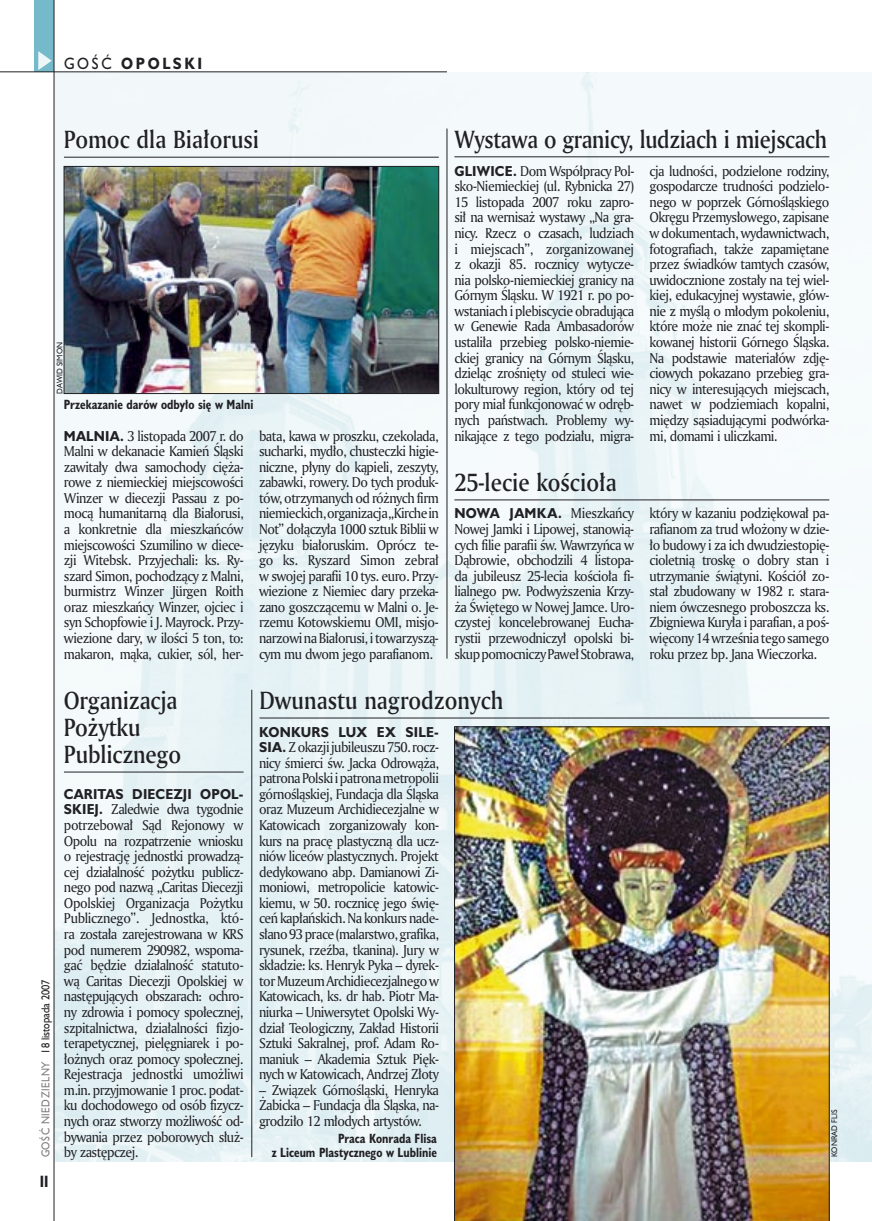
<style>
.page{position:relative;width:872px;height:1221px;background:#fff}
.page>*{position:absolute;margin:0;border:0;box-sizing:border-box;transform-origin:0 0}
._05d_tytyl_Kronika_AmMd_16_pt{font:24px/27px "Amerigo Md PL";letter-spacing:-.01em;color:#212125;scale:.9 1}
._05d_tytyl_Kronika_AmMd_16_pt-2{font:24px "Amerigo Md PL";letter-spacing:-.01em;color:#212125;scale:.88 1}
._15a_temat_lewo{font:700 15px "Humanst 521 PL";letter-spacing:.2em;color:#212125;scale:.9 1}
._16_pagina_lewa{font:700 15px "Humanst 521 Cn PL";color:#212125;scale:.94 1}
._03_body_bez_akapitu{font:13.8px/15.6px "Amerigo PL";letter-spacing:-.04em;color:#212125;text-align:justify;scale:.94 1}
._03_body_bez_akapitu-2{font:700 13.2px "Humanst 521 PL";letter-spacing:.02em;color:#212125;scale:.94 1}
._09_podpis_zdjecia_HuCnB{font:700 12.3px/14.4px "Humanst 521 Cn PL";color:#212125;text-align:right;scale:.94 1}
._18_data_lewa{font:10.5px "Humanst 521 PL";color:#212125;scale:.9 1}
._18a_data_lewa_GOSC{font:10.5px "Humanst 521 PL";letter-spacing:.05em;color:#7f7f83;scale:.9 1}
._09a_autor_zdjecia_Hu_5_pt{font:7.5px "Humanst 521 PL";color:#212125;scale:.94 1}
.s1{font-weight:400}
.s2{font-family:"Humanst 521 PL";font-weight:700;font-size:13.2px}
.s3{font-family:"Amerigo PL";font-weight:400;font-size:13.8px}
</style>
<div class="page">
<div style="left:35px;top:0;width:19px;height:72px;background:#75baca"></div>
<svg style="left:38px;top:51px;width:14px;height:19px"></svg>
<img style="left:55px;top:72px;width:817px;height:1089px">
<hr style="left:0;top:72px;width:447px;height:1px;background:#212125">
<hr style="left:54px;top:0;width:1px;height:1220px;background:#212125">
<hr style="left:64px;top:157px;width:375px;height:1px;background:#212125">
<hr style="left:447px;top:129px;width:1px;height:529px;background:#212125">
<img style="left:66px;top:168px;width:371px;height:224px">
<div style="left:64px;top:166px;width:375px;height:228px;border:1px solid #212125"></div>
<hr style="left:454px;top:156px;width:375px;height:1px;background:#212125">
<hr style="left:454px;top:499px;width:375px;height:1px;background:#212125">
<hr style="left:259px;top:717px;width:570px;height:1px;background:#212125">
<img style="left:454px;top:726px;width:375px;height:494px">
<hr style="left:64px;top:771px;width:179px;height:1px;background:#212125">
<hr style="left:251px;top:689px;width:1px;height:467px;background:#212125">
<p class="_15a_temat_lewo" style="left:64px;top:53px;width:155px"><span class="s1">GOŚĆ</span> OPOLSKI</p>
<p class="_05d_tytyl_Kronika_AmMd_16_pt" style="left:64px;top:125px;width:218px">Pomoc dla Białorusi</p>
<p class="_09a_autor_zdjecia_Hu_5_pt" style="left:55px;top:393px;width:56px;rotate:-90deg">DAWID SIMON</p>
<p class="_09_podpis_zdjecia_HuCnB" style="left:64px;top:397px;width:203px">Przekazanie darów odbyło się w Malni</p>
<p class="_03_body_bez_akapitu" style="left:64px;top:427px;width:193px"><span class="s2">MALNIA.</span> 3 listopada 2007 r. do Malni w dekanacie Kamień Śląski zawitały dwa samochody cięża&shy;rowe z niemieckiej miejscowości Winzer w diecezji Passau z po&shy;mocą humanitarną dla Białorusi, a konkretnie dla mieszkańców miejscowości Szumilino w diece&shy;zji Witebsk. Przyjechali: ks. Ry&shy;szard Simon, pochodzący z Malni, burmistrz Winzer Jürgen Roith oraz mieszkańcy Winzer, ojciec i syn Schopfowie i J. Mayrock. Przy&shy;wiezione dary, w ilości 5 ton, to: makaron, mąka, cukier, sól, her-</p>
<p class="_03_body_bez_akapitu" style="left:259px;top:427px;width:193px">bata, kawa w proszku, czekolada, sucharki, mydło, chusteczki higie&shy;niczne, płyny do kąpieli, zeszyty, zabawki, rowery. Do tych produk&shy;tów, otrzymanych od różnych firm niemieckich, organizacja „Kirche in Not” dołączyła 1000 sztuk Biblii w języku białoruskim. Oprócz te&shy;go ks. Ryszard Simon zebrał w swojej parafii 10 tys. euro. Przy&shy;wiezione z Niemiec dary przeka&shy;zano goszczącemu w Malni o. Je&shy;rzemu Kotowskiemu OMI, misjo&shy;narzowi na Białorusi, i towarzyszą&shy;cym mu dwom jego parafianom.</p>
<p class="_05d_tytyl_Kronika_AmMd_16_pt-2" style="left:454px;top:123px;width:425px">Wystawa o granicy, ludziach i miejscach</p>
<p class="_03_body_bez_akapitu" style="left:454px;top:162px;width:193px"><span class="s2">GLIWICE.</span> Dom Współpracy Pol&shy;sko-Niemieckiej (ul. Rybnicka 27)<br>15 listopada 2007 roku zapro&shy;sił na wernisaż wystawy „Na gra&shy;nicy. Rzecz o czasach, ludziach i miejscach”, zorganizowanej z okazji 85. rocznicy wytycze&shy;nia polsko-niemieckiej granicy na Górnym Śląsku. W 1921 r. po po&shy;wstaniach i plebiscycie obradująca w Genewie Rada Ambasadorów ustaliła przebieg polsko-niemie&shy;ckiej granicy na Górnym Śląsku, dzieląc zrośnięty od stuleci wie&shy;lokulturowy region, który od tej pory miał funkcjonować w odręb&shy;nych państwach. Problemy wy&shy;nikające z tego podziału, migra-</p>
<p class="_03_body_bez_akapitu" style="left:649px;top:162px;width:193px">cja ludności, podzielone rodziny, gospodarcze trudności podzielo&shy;nego w poprzek Górnośląskiego Okręgu Przemysłowego, zapisane w dokumentach, wydawnictwach, fotografiach, także zapamiętane przez świadków tamtych czasów, uwidocznione zostały na tej wiel&shy;kiej, edukacyjnej wystawie, głów&shy;nie z myślą o młodym pokoleniu, które może nie znać tej skompli&shy;kowanej historii Górnego Śląska.<br>Na podstawie materiałów zdję&shy;ciowych pokazano przebieg gra&shy;nicy w interesujących miejscach, nawet w podziemiach kopalni, między sąsiadującymi podwórka&shy;mi, domami i uliczkami.</p>
<p class="_05d_tytyl_Kronika_AmMd_16_pt" style="left:454px;top:468px;width:182px">25-lecie kościoła</p>
<p class="_03_body_bez_akapitu-2" style="left:454px;top:504px;width:193px">NOWA JAMKA. <span class="s3">Mieszkańcy</span></p>
<p class="_03_body_bez_akapitu" style="left:454px;top:521px;width:193px">Nowej Jamki i Lipowej, stanowią&shy;cych filie parafii św. Wawrzyńca w Dąbrowie, obchodzili 4 listopa&shy;da jubileusz 25-lecia kościoła fi&shy;lialnego pw. Podwyższenia Krzy&shy;ża Świętego w Nowej Jamce. Uro&shy;czystej koncelebrowanej Eucha&shy;rystii przewodniczył opolski bi&shy;skup pomocniczy Paweł Stobrawa,</p>
<p class="_03_body_bez_akapitu" style="left:649px;top:505px;width:193px">który w kazaniu podziękował pa&shy;rafianom za trud włożony w dzie&shy;ło budowy i za ich dwudziestopię&shy;cioletnią troskę o dobry stan i utrzymanie świątyni. Kościół zo&shy;stał zbudowany w 1982 r. stara&shy;niem ówczesnego proboszcza ks.<br>Zbigniewa Kuryła i parafian, a poś&shy;więcony 14 września tego samego roku przez bp. Jana Wieczorka.</p>
<p class="_18_data_lewa" style="left:38px;top:1053px;width:84px;rotate:-90deg">18 listopada 2007</p>
<p class="_18a_data_lewa_GOSC" style="left:38px;top:1157px;width:108px;rotate:-90deg">GOŚĆ NIEDZIELNY</p>
<p class="_16_pagina_lewa" style="left:40px;top:1170px;width:11px">II</p>
<p class="_05d_tytyl_Kronika_AmMd_16_pt" style="left:64px;top:686px;width:132px">Organizacja<br>Pożytku<br>Publicznego</p>
<p class="_03_body_bez_akapitu-2" style="left:64px;top:784px;width:192px">CARITAS DIECEZJI OPOL-</p>
<p class="_03_body_bez_akapitu" style="left:64px;top:801px;width:193px"><span class="s2">SKIEJ.</span> Zaledwie dwa tygodnie potrzebował Sąd Rejonowy w Opolu na rozpatrzenie wniosku o rejestrację jednostki prowadzą&shy;cej działalność pożytku publicz&shy;nego pod nazwą „Caritas Diecezji Opolskiej Organizacja Pożytku Publicznego”. Jednostka, któ&shy;ra została zarejestrowana w KRS pod numerem 290982, wspoma&shy;gać będzie działalność statuto&shy;wą Caritas Diecezji Opolskiej w następujących obszarach: ochro&shy;ny zdrowia i pomocy społecznej, szpitalnictwa, działalności fizjo&shy;terapetycznej, pielęgniarek i po&shy;łożnych oraz pomocy społecznej.<br>Rejestracja jednostki umożliwi m.in. przyjmowanie 1 proc. podat&shy;ku dochodowego od osób fizycz&shy;nych oraz stworzy możliwość od&shy;bywania przez poborowych służ&shy;by zastępczej.</p>
<p class="_05d_tytyl_Kronika_AmMd_16_pt" style="left:259px;top:686px;width:272px">Dwunastu nagrodzonych</p>
<p class="_03_body_bez_akapitu-2" style="left:259px;top:722px;width:193px">KONKURS LUX EX SILE-</p>
<p class="_03_body_bez_akapitu" style="left:259px;top:739px;width:193px"><span class="s2">SIA.</span> Z okazji jubileuszu 750. rocz&shy;nicy śmierci św. Jacka Odrowąża, patrona Polski i patrona metropolii górnośląskiej, Fundacja dla Śląska oraz Muzeum Archidiecezjalne w Katowicach zorganizowały kon&shy;kurs na pracę plastyczną dla ucz&shy;niów liceów plastycznych. Projekt dedykowano abp. Damianowi Zi&shy;moniowi, metropolicie katowic&shy;kiemu, w 50. rocznicę jego świę&shy;ceń kapłańskich. Na konkurs nade&shy;słano 93 prace (malarstwo, grafika, rysunek, rzeźba, tkanina). Jury w składzie: ks. Henryk Pyka – dyrek&shy;tor Muzeum Archidiecezjalnego w Katowicach, ks. dr hab. Piotr Ma&shy;niurka – Uniwersytet Opolski Wy&shy;dział Teologiczny, Zakład Historii Sztuki Sakralnej, prof. Adam Ro&shy;maniuk – Akademia Sztuk Pięk&shy;nych w Katowicach, Andrzej Złoty</p>
<p class="_03_body_bez_akapitu" style="left:259px;top:1081px;width:193px">– Związek Górnośląski, Henryka Żabicka – Fundacja dla Śląska, na&shy;grodziło 12 młodych artystów.</p>
<p class="_09_podpis_zdjecia_HuCnB" style="left:272px;top:1130px;width:177px">Praca Konrada Flisa<br>z Liceum Plastycznego w Lublinie</p>
<p class="_09a_autor_zdjecia_Hu_5_pt" style="left:829px;top:1156px;width:52px;rotate:-90deg">KONRAD FLIS</p>
</div>
